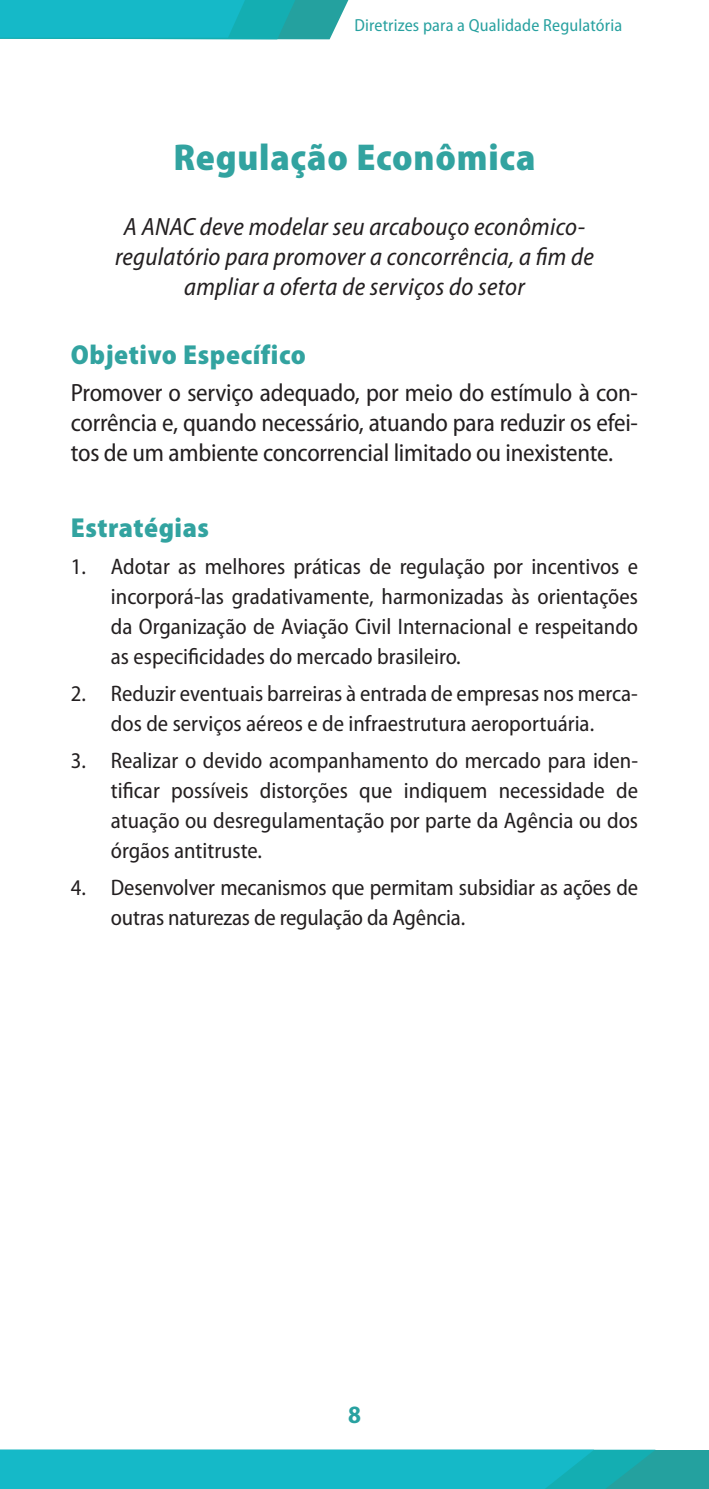
<style>
.page{position:relative;width:709px;height:1489px;background:#fff}
.page>*{position:absolute;margin:0;border:0;box-sizing:border-box;transform-origin:0 0}
.t1{font:900 semi-condensed 37.5px "Myriad Pro";letter-spacing:.02em;color:#32a3a0}
.t2{font:900 semi-condensed 27.5px "Myriad Pro";letter-spacing:.02em;color:#32a3a0}
.t3{font:semi-condensed 25px/30px "Myriad Pro";letter-spacing:-.01em;color:#231f20;text-align:justify}
.t4{font:italic semi-condensed 25px/30px "Myriad Pro";letter-spacing:.01em;color:#231f20;text-align:center}
.t5{font:700 semi-condensed 25px "Myriad Pro";color:#28a1a0}
.t6{font:semi-condensed 22.5px/30px "Myriad Pro";color:#231f20;text-align:justify}
.t7{font:semi-condensed 17.5px "Myriad Pro";letter-spacing:.01em;color:#28a1a0}
</style>
<div class="page">
<div style="left:0;top:1449px;width:709px;height:39px;background:#24a19f"></div>
<svg style="left:0;top:1449px;width:655px;height:39px;background:#18b7c5"></svg>
<svg style="left:0;top:0;width:349px;height:39px;background:#1db5bf"></svg>
<p class="t7" style="left:354px;top:14px;width:269px">Diretrizes para a Qualidade Regulatória</p>
<h1 class="t1" style="left:173px;top:133px;width:364px">Regulação Econômica</h1>
<p class="t4" style="left:115px;top:212px;width:480px">A ANAC deve modelar seu arcabouço econômico&shy;regulatório para promover a concorrência, a fim de ampliar a oferta de serviços do setor</p>
<p class="t2" style="left:71px;top:336px;width:236px">Objetivo Específico</p>
<p class="t3" style="left:71px;top:377px;width:568px">Promover o serviço adequado, por meio do estímulo à con&shy;corrência e, quando necessário, atuando para reduzir os efei&shy;tos de um ambiente concorrencial limitado ou inexistente.</p>
<p class="t2" style="left:71px;top:509px;width:140px">Estratégias</p>
<p class="t6" style="left:111px;top:551px;width:528px;text-indent:-40px">1. Adotar as melhores práticas de regulação por incentivos e incorporá-las gradativamente, harmonizadas às orientações da Organização de Aviação Civil Internacional e respeitando as especificidades do mercado brasileiro.</p>
<p class="t6" style="left:71px;top:678px;width:568px;text-align:center">2. Reduzir eventuais barreiras à entrada de empresas nos merca&shy;dos de serviços aéreos e de infraestrutura aeroportuária.</p>
<p class="t6" style="left:111px;top:745px;width:528px;text-indent:-40px">3. Realizar o devido acompanhamento do mercado para iden&shy;tificar possíveis distorções que indiquem necessidade de atuação ou desregulamentação por parte da Agência ou dos órgãos antitruste.</p>
<p class="t6" style="left:111px;top:872px;width:528px;text-indent:-40px">4. Desenvolver mecanismos que permitam subsidiar as ações de outras naturezas de regulação da Agência.</p>
<p class="t5" style="left:348px;top:1398px;width:14px">8</p>
</div>
